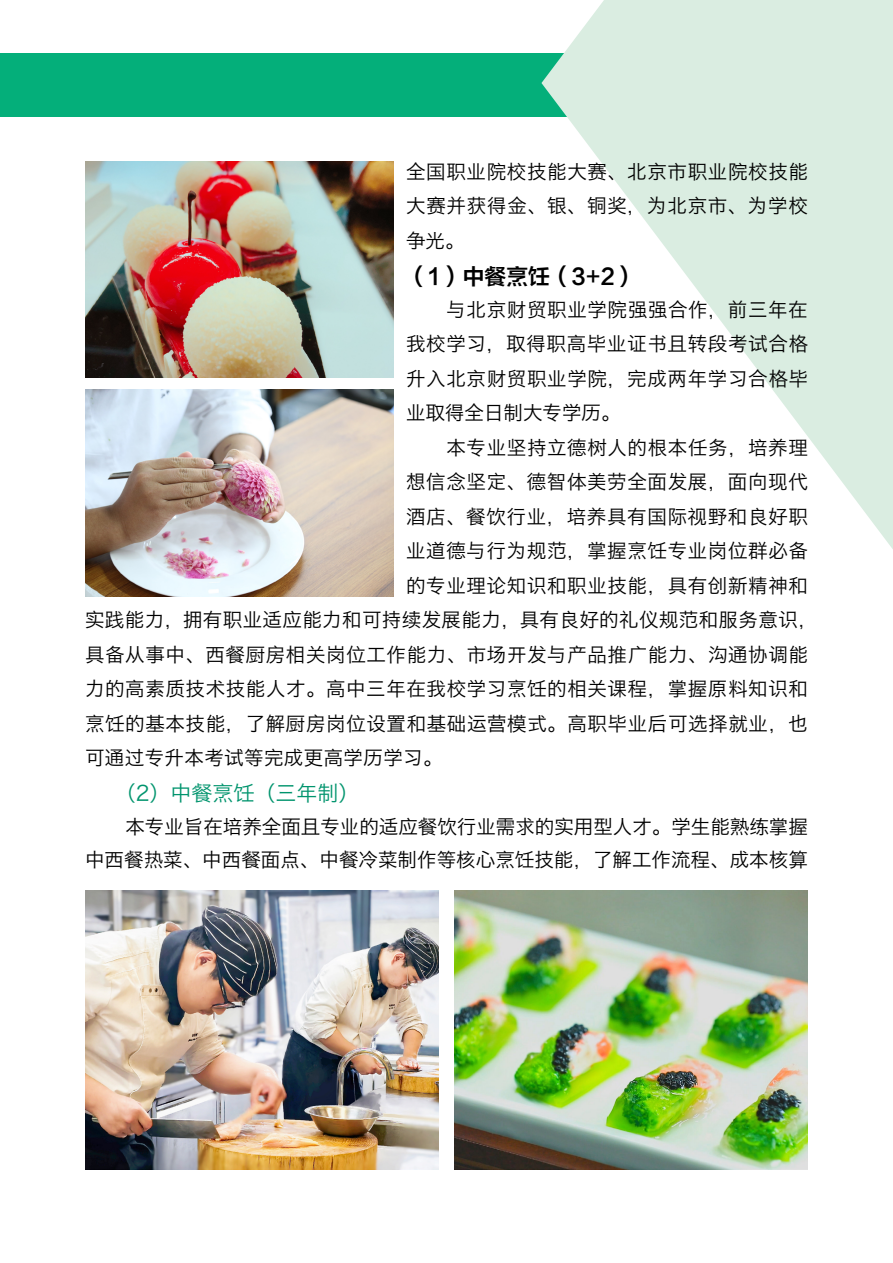
<style>
.page{position:relative;width:893px;height:1263px;background:#fff}
.page>*{position:absolute;margin:0;border:0;box-sizing:border-box;transform-origin:0 0}
.t1{font:21.75px "FZLTZCHK GBK1 0";color:#000}
.t2{font:21px "Hiragino Sans GB W3";color:#00946d}
.t3{font:19.5px/34.5px "Hiragino Sans GB W3";letter-spacing:.03em;color:#000;text-align:justify}
.t4{font:19.5px/33px "Hiragino Sans GB W3";color:#000;text-align:right}
</style>
<div class="page">
<div style="left:0;top:53px;width:612px;height:64px;background:#04af7a"></div>
<svg style="left:541px;top:0;width:352px;height:549px;fill:#daede1"></svg>
<img style="left:85px;top:891px;width:353px;height:278px">
<img style="left:455px;top:891px;width:353px;height:278px">
<img style="left:85px;top:162px;width:308px;height:215px">
<img style="left:85px;top:389px;width:308px;height:208px">
<p class="t3" style="left:406px;top:154px;width:403px">全国职业院校技能大赛、北京市职业院校技能大赛并获得金、银、铜奖，为北京市、为学校争光。</p>
<p class="t1" style="left:406px;top:264px;width:232px">（1）中餐烹饪（3+2）</p>
<p class="t3" style="left:406px;top:292px;width:403px;text-indent:40px">与北京财贸职业学院强强合作，前三年在我校学习，取得职高毕业证书且转段考试合格升入北京财贸职业学院，完成两年学习合格毕业取得全日制大专学历。</p>
<p class="t3" style="left:446px;top:430px;width:363px">本专业坚持立德树人的根本任务，培养理</p>
<p class="t3" style="left:406px;top:464px;width:403px">想信念坚定、德智体美劳全面发展，面向现代</p>
<p class="t3" style="left:406px;top:499px;width:403px">酒店、餐饮行业，培养具有国际视野和良好职</p>
<p class="t3" style="left:406px;top:533px;width:403px">业道德与行为规范，掌握烹饪专业岗位群必备</p>
<p class="t3" style="left:406px;top:568px;width:403px">的专业理论知识和职业技能，具有创新精神和</p>
<p class="t3" style="left:85px;top:602px;width:734px">实践能力，拥有职业适应能力和可持续发展能力，具有良好的礼仪规范和服务意识，</p>
<p class="t3" style="left:85px;top:637px;width:724px">具备从事中、西餐厨房相关岗位工作能力、市场开发与产品推广能力、沟通协调能</p>
<p class="t3" style="left:85px;top:671px;width:724px">力的高素质技术技能人才。高中三年在我校学习烹饪的相关课程，掌握原料知识和</p>
<p class="t3" style="left:85px;top:706px;width:724px">烹饪的基本技能，了解厨房岗位设置和基础运营模式。高职毕业后可选择就业，也</p>
<p class="t3" style="left:85px;top:740px;width:359px">可通过专升本考试等完成更高学历学习。</p>
<p class="t2" style="left:115px;top:780px;width:246px">（2）中餐烹饪（三年制）</p>
<p class="t4" style="left:85px;top:810px;width:724px">本专业旨在培养全面且专业的适应餐饮行业需求的实用型人才。学生能熟练掌握<br>中西餐热菜、中西餐面点、中餐冷菜制作等核心烹饪技能，了解工作流程、成本核算</p>
</div>
